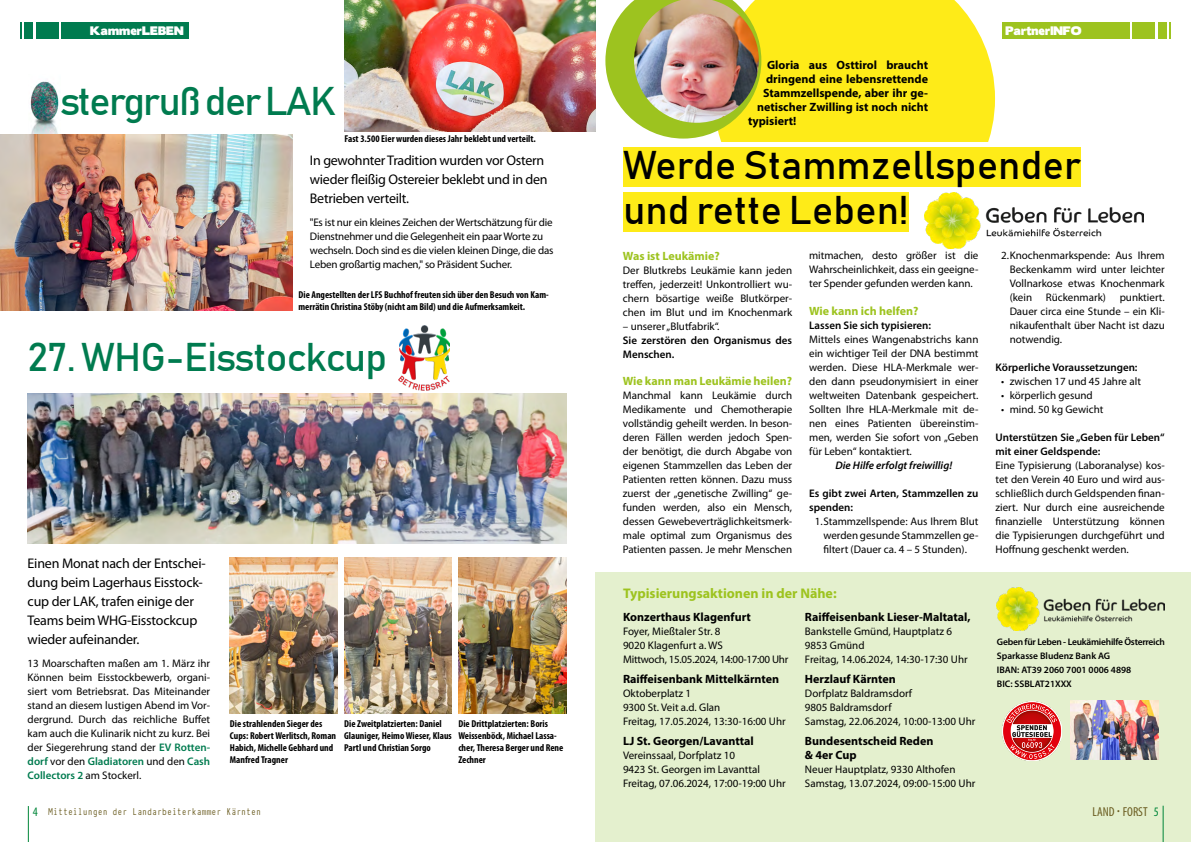
<style>
.page{position:relative;width:1191px;height:842px;background:#fff}
.page>*{position:absolute;margin:0;border:0;box-sizing:border-box;transform-origin:0 0}
.t1{font:40px "Bahnschrift";color:#000}
.t2{font:40px "Bahnschrift";letter-spacing:-.025em;color:#007b4f}
.t3{font:40px "Bahnschrift";letter-spacing:-.045em;color:#007b4f}
.t4{font:14px/19px "Myriad Pro";letter-spacing:-.015em;color:#000}
.t5{font:700 14px "Myriad Pro";color:#9dc31f}
.t6{font:condensed 13px "Myriad Pro";color:#6a5c20}
.t7{font:700 12px/14px "Myriad Pro";color:#000}
.t8{font:700 12px "Myriad Pro";color:#9dc31f}
.t9{font:11px/14px "Myriad Pro";color:#000;text-align:justify}
.t10{font:11px/14px "Myriad Pro";letter-spacing:-.02em;color:#000}
.t11{font:600 11px/14px "Myriad Pro";color:#000}
.t12{font:11px "Typewriter Condensed";color:#6a5c20}
.t13{font:italic 600 11px "Myriad Pro";color:#000}
.t14{font:11px "Boris Black Bloxx";color:#fff}
.t15{font:700 condensed 10px/12px "Myriad Pro";color:#000}
.t16{font:600 9.5px/14px "Myriad Pro";color:#000}
.s1{font-weight:600;color:#007b4f}
.s2{font-family:"Myriad Pro";font-stretch:condensed;font-size:13px;color:#008639}
.s3{color:#008639}
</style>
<div class="page">
<div style="left:61px;top:22px;width:128px;height:17px;background:#007b4f"></div>
<div style="left:36px;top:22px;width:23px;height:17px;background:#007b4f"></div>
<div style="left:24px;top:22px;width:9px;height:17px;background:#007b4f"></div>
<svg style="left:20px;top:22px;width:2px;height:17px"></svg>
<hr style="left:28px;top:806px;width:1px;height:36px;background:#008639">
<img style="left:28px;top:81px;width:32px;height:54px">
<img style="left:0;top:135px;width:293px;height:175px">
<img style="left:344px;top:0;width:251px;height:132px">
<img style="left:399px;top:326px;width:51px;height:65px">
<img style="left:28px;top:393px;width:538px;height:150px">
<img style="left:230px;top:558px;width:108px;height:156px">
<img style="left:344px;top:558px;width:108px;height:156px">
<img style="left:458px;top:558px;width:108px;height:156px">
<div style="left:720px;top:0;width:275px;height:142px;background:#feeb18"></div>
<svg style="left:605px;top:0;width:156px;height:139px"></svg>
<div style="left:595px;top:573px;width:596px;height:269px;background:#e4f0ce"></div>
<div style="left:1002px;top:22px;width:127px;height:17px;background:#9dc31f"></div>
<div style="left:1132px;top:22px;width:23px;height:17px;background:#9dc31f"></div>
<div style="left:1157px;top:22px;width:9px;height:17px;background:#9dc31f"></div>
<svg style="left:1169px;top:22px;width:2px;height:17px"></svg>
<hr style="left:1162px;top:806px;width:1px;height:36px;background:#008639">
<img style="left:924px;top:192px;width:219px;height:57px">
<div style="left:623px;top:147px;width:458px;height:40px;background:#feeb18"></div>
<img style="left:1002px;top:701px;width:59px;height:60px">
<img style="left:1070px;top:701px;width:88px;height:58px">
<img style="left:996px;top:587px;width:168px;height:44px">
<div style="left:623px;top:192px;width:285px;height:40px;background:#feeb18"></div>
<img style="left:634px;top:0;width:125px;height:123px">
<p class="t14" style="left:90px;top:22px;width:95px">KammerLEBEN</p>
<h1 class="t3" style="left:60px;top:76px;width:277px">stergruß der LAK</h1>
<p class="t15" style="left:344px;top:133px;width:193px">Fast 3.500 Eier wurden dieses Jahr beklebt und verteilt.</p>
<p class="t4" style="left:310px;top:151px;width:239px">In gewohnter Tradition wurden vor Ostern wieder fleißig Ostereier beklebt und in den<br>Betrieben verteilt.</p>
<p class="t10" style="left:310px;top:215px;width:245px">"Es ist nur ein kleines Zeichen der Wertschätzung für die Dienstnehmer und die Gelegenheit ein paar Worte zu wechseln. Doch sind es die vielen kleinen Dinge, die das Leben großartig machen," so Präsident Sucher.</p>
<p class="t15" style="left:298px;top:289px;width:252px">Die Angestellten der LFS Buchhof freuten sich über den Besuch von Kam&shy;merrätin Christina Stöby (nicht am Bild) und die Aufmerksamkeit.</p>
<h1 class="t2" style="left:28px;top:332px;width:361px">27. WHG-Eisstockcup</h1>
<p class="t4" style="left:28px;top:554px;width:180px">Einen Monat nach der Entschei&shy;dung beim Lagerhaus Eisstock&shy;cup der LAK, trafen einige der<br>Teams beim WHG-Eisstockcup wieder aufeinander.</p>
<p class="t9" style="left:28px;top:656px;width:184px">13 Moarschaften maßen am 1. März ihr Können beim Eisstockbewerb, organi&shy;siert vom Betriebsrat. Das Miteinander stand an diesem lustigen Abend im Vor&shy;dergrund. Durch das reichliche Buffet kam auch die Kulinarik nicht zu kurz. Bei der Siegerehrung stand der <span class="s1">EV Rotten&shy;dorf</span> vor den <span class="s1">Gladiatoren</span> und den <span class="s1">Cash Collectors 2</span> am Stockerl.</p>
<p class="t15" style="left:230px;top:717px;width:108px">Die strahlenden Sieger des<br>Cups: Robert Werlitsch, Roman<br>Habich, Michelle Gebhard und<br>Manfred Tragner</p>
<p class="t15" style="left:344px;top:717px;width:109px">Die Zweitplatzierten: Daniel<br>Glauniger, Heimo Wieser, Klaus<br>Partl und Christian Sorgo</p>
<p class="t15" style="left:458px;top:717px;width:107px">Die Drittplatzierten: Boris<br>Weissenböck, Michael Lassa&shy;cher, Theresa Berger und Rene<br>Zechner</p>
<p class="t12" style="left:33px;top:804px;width:230px"><span class="s2">4</span> Mitteilungen der Landarbeiterkammer Kärnten</p>
<p class="t7" style="left:767px;top:58px;width:163px">Gloria aus Osttirol braucht</p>
<p class="t7" style="left:766px;top:72px;width:163px">dringend eine lebensrettende</p>
<p class="t7" style="left:763px;top:86px;width:166px">Stammzellspende, aber ihr ge-</p>
<p class="t7" style="left:757px;top:100px;width:173px">netischer Zwilling ist noch nicht</p>
<p class="t7" style="left:748px;top:114px;width:50px">typisiert!</p>
<p class="t14" style="left:1005px;top:22px;width:78px">PartnerINFO</p>
<h1 class="t1" style="left:623px;top:139px;width:459px">Werde Stammzellspender</h1>
<h1 class="t1" style="left:623px;top:185px;width:287px">und rette Leben!</h1>
<p class="t8" style="left:623px;top:248px;width:98px">Was ist Leukämie?</p>
<p class="t9" style="left:623px;top:263px;width:171px">Der Blutkrebs Leukämie kann jeden treffen, jederzeit! Unkontrolliert wu&shy;chern bösartige weiße Blutkörper&shy;chen im Blut und im Knochenmark</p>
<p class="t9" style="left:623px;top:319px;width:98px">– unserer „Blutfabrik“.</p>
<p class="t11" style="left:623px;top:333px;width:171px">Sie zerstören den Organismus des<br>Menschen.</p>
<p class="t8" style="left:623px;top:373px;width:171px">Wie kann man Leukämie heilen?</p>
<p class="t9" style="left:623px;top:388px;width:171px">Manchmal kann Leukämie durch Medikamente und Chemotherapie vollständig geheilt werden. In beson&shy;deren Fällen werden jedoch Spen&shy;der benötigt, die durch Abgabe von eigenen Stammzellen das Leben der Patienten retten können. Dazu muss zuerst der „genetische Zwilling“ ge&shy;funden werden, also ein Mensch, dessen Gewebeverträglichkeitsmerk&shy;male optimal zum Organismus des Patienten passen. Je mehr Menschen</p>
<p class="t9" style="left:809px;top:248px;width:171px">mitmachen, desto größer ist die Wahrscheinlichkeit, dass ein geeigne&shy;ter Spender gefunden werden kann.</p>
<p class="t8" style="left:809px;top:303px;width:111px">Wie kann ich helfen?</p>
<p class="t11" style="left:809px;top:318px;width:123px">Lassen Sie sich typisieren:</p>
<p class="t9" style="left:809px;top:332px;width:171px">Mittels eines Wangenabstrichs kann ein wichtiger Teil der DNA bestimmt werden. Diese HLA-Merkmale wer&shy;den dann pseudonymisiert in einer weltweiten Datenbank gespeichert.<br>Sollten Ihre HLA-Merkmale mit de&shy;nen eines Patienten übereinstim&shy;men, werden Sie sofort von „Geben für Leben“ kontaktiert.</p>
<p class="t13" style="left:835px;top:459px;width:118px">Die Hilfe erfolgt freiwillig!</p>
<p class="t11" style="left:809px;top:486px;width:171px">Es gibt zwei Arten, Stammzellen zu spenden:</p>
<p class="t9" style="left:823px;top:514px;width:157px;text-indent:-9px">1.Stammzellspende: Aus Ihrem Blut werden gesunde Stammzellen ge&shy;filtert (Dauer ca. 4 – 5 Stunden).</p>
<p class="t5" style="left:623px;top:584px;width:215px">Typisierungsaktionen in der Nähe:</p>
<p class="t7" style="left:623px;top:610px;width:129px">Konzerthaus Klagenfurt</p>
<p class="t9" style="left:623px;top:624px;width:167px;text-align:left">Foyer, Mießtaler Str. 8<br>9020 Klagenfurt a. WS<br>Mittwoch, 15.05.2024, 14:00-17:00 Uhr</p>
<p class="t7" style="left:623px;top:672px;width:158px">Raiffeisenbank Mittelkärnten</p>
<p class="t9" style="left:623px;top:686px;width:164px;text-align:left">Oktoberplatz 1<br>9300 St. Veit a.d. Glan<br>Freitag, 17.05.2024, 13:30-16:00 Uhr</p>
<p class="t7" style="left:623px;top:734px;width:132px">LJ St. Georgen/Lavanttal</p>
<p class="t9" style="left:623px;top:748px;width:164px;text-align:left">Vereinssaal, Dorfplatz 10<br>9423 St. Georgen im Lavanttal<br>Freitag, 07.06.2024, 17:00-19:00 Uhr</p>
<p class="t7" style="left:805px;top:610px;width:167px">Raiffeisenbank Lieser-Maltatal,</p>
<p class="t9" style="left:805px;top:624px;width:164px;text-align:left">Bankstelle Gmünd, Hauptplatz 6<br>9853 Gmünd<br>Freitag, 14.06.2024, 14:30-17:30 Uhr</p>
<p class="t7" style="left:805px;top:672px;width:92px">Herzlauf Kärnten</p>
<p class="t9" style="left:805px;top:686px;width:172px;text-align:left">Dorfplatz Baldramsdorf<br>9805 Baldramsdorf<br>Samstag, 22.06.2024, 10:00-13:00 Uhr</p>
<p class="t7" style="left:805px;top:734px;width:130px">Bundesentscheid Reden &amp; 4er Cup</p>
<p class="t9" style="left:805px;top:762px;width:172px">Neuer Hauptplatz, 9330 Althofen<br>Samstag, 13.07.2024, 09:00-15:00 Uhr</p>
<p class="t9" style="left:1009px;top:248px;width:157px;text-indent:-9px">2.Knochenmarkspende: Aus Ihrem Beckenkamm wird unter leichter Vollnarkose etwas Knochenmark (kein Rückenmark) punktiert.<br>Dauer circa eine Stunde – ein Kli&shy;nikaufenthalt über Nacht ist dazu notwendig.</p>
<p class="t11" style="left:995px;top:360px;width:144px">Körperliche Voraussetzungen:</p>
<p class="t9" style="left:1001px;top:374px;width:141px">• zwischen 17 und 45 Jahre alt</p>
<p class="t9" style="left:1001px;top:388px;width:93px">• körperlich gesund</p>
<p class="t9" style="left:1001px;top:402px;width:104px">• mind. 50 kg Gewicht</p>
<p class="t11" style="left:995px;top:430px;width:171px">Unterstützen Sie „Geben für Leben“ mit einer Geldspende:</p>
<p class="t9" style="left:995px;top:458px;width:171px">Eine Typisierung (Laboranalyse) kos&shy;tet den Verein 40 Euro und wird aus&shy;schließlich durch Geldspenden finan&shy;ziert. Nur durch eine ausreichende finanzielle Unterstützung können die Typisierungen durchgeführt und Hoffnung geschenkt werden.</p>
<p class="t16" style="left:996px;top:635px;width:169px">Geben für Leben - Leukämiehilfe Österreich<br>Sparkasse Bludenz Bank AG<br>IBAN: AT39 2060 7001 0006 4898<br>BIC: SSBLAT21XXX</p>
<p class="t6" style="left:1092px;top:803px;width:68px">LAND FORST <span class="s3">5</span></p>
</div>
